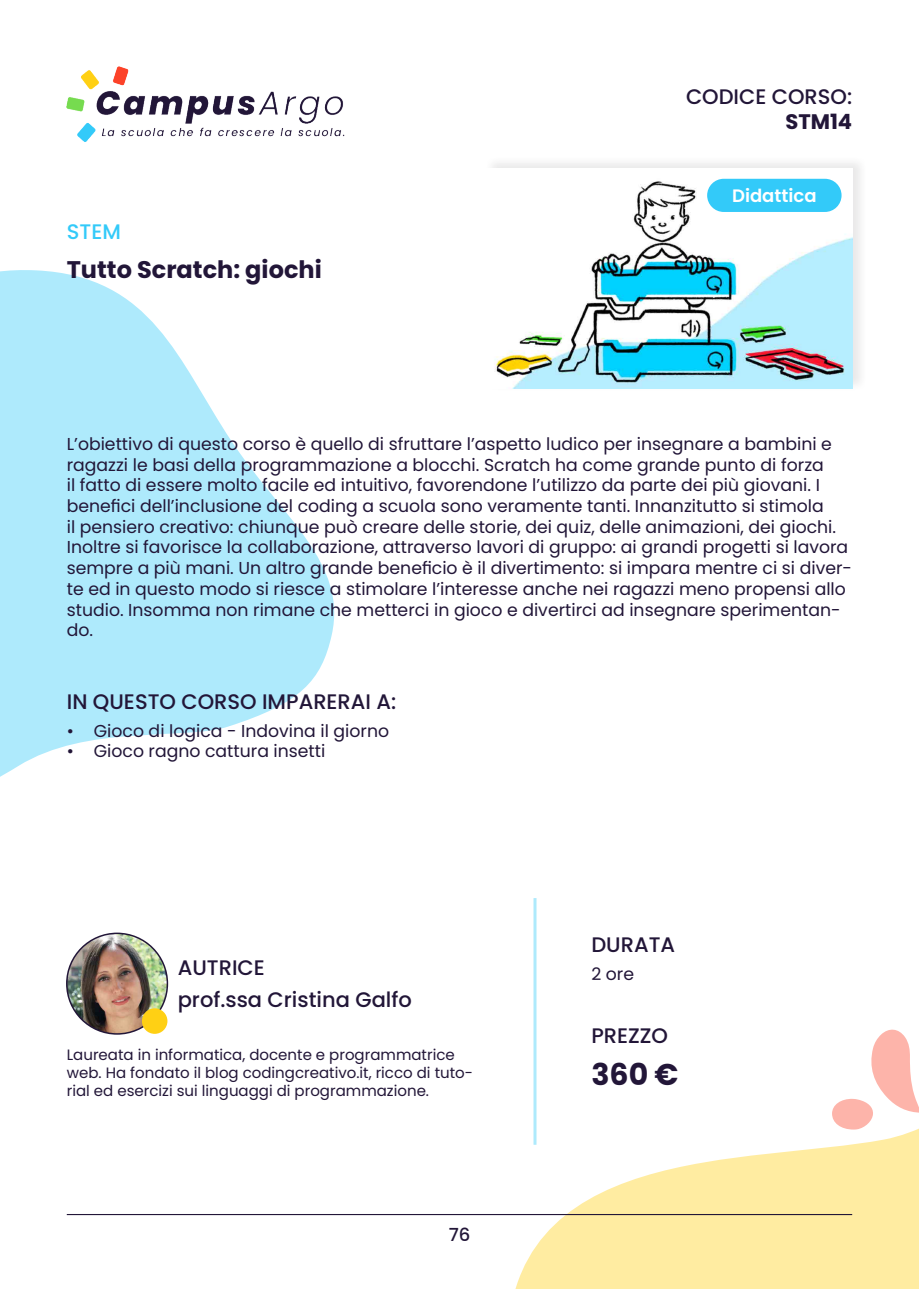
<style>
.page{position:relative;width:919px;height:1289px;background:#fff}
.page>*{position:absolute;margin:0;border:0;box-sizing:border-box;transform-origin:0 0}
.t1{font:700 30px "Poppins";color:#221638}
.t2{font:700 24px "Poppins";color:#221638}
.t3{font:500 21px "Poppins";color:#221638}
.t4{font:700 21px "Poppins";color:#221638}
.t5{font:500 21px "Poppins";color:#33caf9}
.t6{font:600 18px "Poppins";color:#fff}
.t7{font:500 18px "Poppins";color:#221638}
.t8{font:17.25px/20.7px "Poppins";color:#221638}
.t9{font:15px/18px "Poppins";color:#221638}
</style>
<div class="page">
<svg style="left:501px;top:942px;width:417px;height:346px"></svg>
<svg style="left:0;top:270px;width:335px;height:507px;fill:#aeeafc"></svg>
<hr style="left:67px;top:1213px;width:785px;height:2px;background:#221638">
<img style="left:67px;top:67px;width:278px;height:75px">
<div style="left:484px;top:156px;width:383px;height:236px;background:#231f20;opacity:.1"></div>
<img style="left:485px;top:168px;width:367px;height:220px">
<div style="left:707px;top:179px;width:134px;height:33px;background:#33caf9;border-radius:17px"></div>
<img style="left:67px;top:933px;width:100px;height:100px;border-radius:50px">
<div style="left:66px;top:932px;width:102px;height:102px;border:2px solid #221638;border-radius:50%"></div>
<div style="left:142px;top:1008px;width:25px;height:25px;background:#ffd014;border-radius:50%"></div>
<hr style="left:533px;top:898px;width:3px;height:246px;background:#33caf9">
<p class="t3" style="left:686px;top:84px;width:168px">CODICE CORSO:</p>
<p class="t4" style="left:785px;top:110px;width:68px">STM14</p>
<p class="t5" style="left:67px;top:220px;width:56px">STEM</p>
<h2 class="t2" style="left:67px;top:256px;width:256px">Tutto Scratch: giochi</h2>
<p class="t6" style="left:732px;top:185px;width:86px">Didattica</p>
<p class="t8" style="left:67px;top:433px;width:786px">L’obiettivo di questo corso è quello di sfruttare l’aspetto ludico per insegnare a bambini e ragazzi le basi della programmazione a blocchi. Scratch ha come grande punto di forza<br>il fatto di essere molto facile ed intuitivo, favorendone l’utilizzo da parte dei più giovani. I benefici dell’inclusione del coding a scuola sono veramente tanti. Innanzitutto si stimola<br>il pensiero creativo: chiunque può creare delle storie, dei quiz, delle animazioni, dei giochi.<br>Inoltre si favorisce la collaborazione, attraverso lavori di gruppo: ai grandi progetti si lavora sempre a più mani. Un altro grande beneficio è il divertimento: si impara mentre ci si diver&shy;te ed in questo modo si riesce a stimolare l’interesse anche nei ragazzi meno propensi allo studio. Insomma non rimane che metterci in gioco e divertirci ad insegnare sperimentan&shy;do.</p>
<p class="t3" style="left:67px;top:689px;width:331px">IN QUESTO CORSO IMPARERAI A:</p>
<p class="t8" style="left:67px;top:720px;width:324px">• Gioco di logica - Indovina il giorno</p>
<p class="t8" style="left:67px;top:741px;width:260px">• Gioco ragno cattura insetti</p>
<p class="t3" style="left:178px;top:955px;width:89px">AUTRICE</p>
<p class="t3" style="left:178px;top:987px;width:235px">prof.ssa Cristina Galfo</p>
<p class="t9" style="left:67px;top:1045px;width:408px">Laureata in informatica, docente e programmatrice web. Ha fondato il blog codingcreativo.it, ricco di tuto&shy;rial ed esercizi sui linguaggi di programmazione.</p>
<p class="t7" style="left:448px;top:1224px;width:23px">76</p>
<p class="t3" style="left:591px;top:932px;width:85px">DURATA</p>
<p class="t8" style="left:591px;top:964px;width:44px">2 ore</p>
<p class="t3" style="left:591px;top:1023px;width:78px">PREZZO</p>
<h1 class="t1" style="left:591px;top:1056px;width:89px">360 €</h1>
</div>
